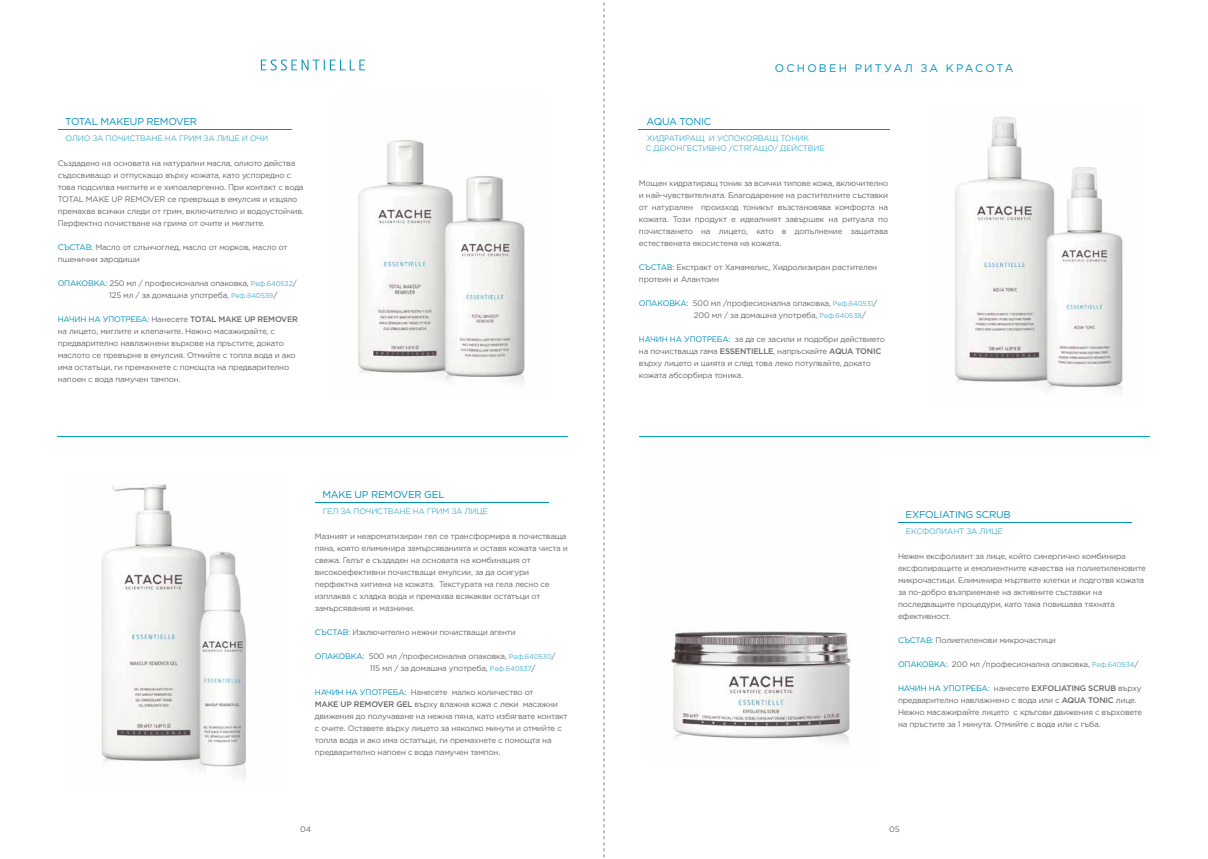
<style>
.page{position:relative;width:1208px;height:859px;background:#fff}
.page>*{position:absolute;margin:0;border:0;box-sizing:border-box;transform-origin:0 0}
.t1{font:11px "Gotham Pro";letter-spacing:.2em;color:#0091bc}
.t2{font:10px "Gotham Pro";letter-spacing:-.025em;color:#0091bc}
.t3{font:8px/12px "Gotham Pro";letter-spacing:-.025em;color:#68676c}
.t4{font:8px/10px "Gotham Pro";letter-spacing:-.025em;color:rgb(0 145 188/.7)}
.s1{color:#0091bc}
.s2{font-size:7px;color:rgb(0 145 188/.7)}
.s3{font-weight:500}
</style>
<div class="page">
<img style="left:955px;top:116px;width:168px;height:276px">
<img style="left:671px;top:631px;width:180px;height:114px">
<svg style="left:604px;top:2px;width:1px;height:856px"></svg>
<hr style="left:58px;top:129px;width:233px;height:1px;background:#0090ba">
<hr style="left:639px;top:129px;width:251px;height:1px;background:#0090ba">
<hr style="left:315px;top:502px;width:233px;height:1px;background:#0090ba">
<hr style="left:898px;top:522px;width:233px;height:1px;background:#0090ba">
<hr style="left:58px;top:436px;width:509px;height:1px;background:#00a5cb">
<hr style="left:639px;top:436px;width:510px;height:1px;background:#00a5cb">
<svg style="left:261px;top:60px;width:104px;height:10px"></svg>
<img style="left:357px;top:140px;width:168px;height:242px">
<img style="left:101px;top:484px;width:145px;height:294px">
<p class="t2" style="left:65px;top:116px;width:133px">TOTAL MAKEUP REMOVER</p>
<p class="t4" style="left:66px;top:133px;width:204px">ОЛИО ЗА ПОЧИСТВАНЕ НА ГРИМ ЗА ЛИЦЕ И ОЧИ</p>
<p class="t3" style="left:58px;top:158px;width:248px">Създадено на основата на натурални масла, олиото действа съдосвиващо и отпускащо върху кожата, като успоредно с това подсилва миглите и е хипоалергенно. При контакт с вода TOTAL MAKE UP REMOVER се превръща в емулсия и изцяло премахва всички следи от грим, включително и водоустойчив.<br>Перфектно почистване на грима от очите и миглите.</p>
<p class="t3" style="left:58px;top:242px;width:231px"><span class="s1">СЪСТАВ:</span> Масло от слънчоглед, масло от морков, масло от пшенични зародиши</p>
<p class="t3" style="left:109px;top:278px;width:189px;text-indent:-51px"><span class="s1">ОПАКОВКА:</span> 250 мл / професионална опаковка, <span class="s2">Реф.640532</span>/<br>125 мл / за домашна употреба, <span class="s2">Реф.640539</span>/</p>
<p class="t3" style="left:58px;top:314px;width:242px"><span class="s1">НАЧИН НА УПОТРЕБА:</span> Нанесете <span class="s3">TOTAL MAKE UP REMOVER </span>на лицето, миглите и клепачите. Нежно масажирайте, с предварително навлажнени върхове на пръстите, докато маслото се превърне в емулсия. Отмийте с топла вода и ако има остатъци, ги премахнете с помощта на предварително напоен с вода памучен тампон.</p>
<p class="t2" style="left:322px;top:489px;width:124px">MAKE UP REMOVER GEL</p>
<p class="t4" style="left:323px;top:506px;width:167px">ГЕЛ ЗА ПОЧИСТВАНЕ НА ГРИМ ЗА ЛИЦЕ</p>
<p class="t3" style="left:315px;top:531px;width:254px">Мазният и неароматизиран гел се трансформира в почистваща пяна, която елиминира замърсяванията и оставя кожата чиста и свежа. Гелът е създаден на основата на комбинация от високоефективни почистващи емулсии, за да осигури перфектна хигиена на кожата. Текстурата на гела лесно се изплаква с хладка вода и премахва всякакви остатъци от замърсявания и мазнини.</p>
<p class="t3" style="left:315px;top:627px;width:202px"><span class="s1">СЪСТАВ:</span> Изключително нежни почистващи агенти</p>
<p class="t3" style="left:370px;top:651px;width:187px;text-indent:-55px"><span class="s1">ОПАКОВКА:</span> 500 мл /професионална опаковка, <span class="s2">Реф.640530</span>/<br>115 мл / за домашна употреба, <span class="s2">Реф.640537</span>/</p>
<p class="t3" style="left:315px;top:687px;width:254px"><span class="s1">НАЧИН НА УПОТРЕБА:</span> Нанесете малко количество от<br><span class="s3">MAKE UP REMOVER GEL</span> върху влажна кожа с леки масажни движения до получаване на нежна пяна, като избягвате контакт с очите. Оставете върху лицето за няколко минути и отмийте с топла вода и ако има остатъци, ги премахнете с помощта на предварително напоен с вода памучен тампон.</p>
<h1 class="t1" style="left:775px;top:62px;width:240px">ОСНОВЕН РИТУАЛ ЗА КРАСОТА</h1>
<p class="t2" style="left:646px;top:116px;width:66px">AQUA TONIC</p>
<p class="t4" style="left:645px;top:133px;width:180px">ХИДРАТИРАЩ И УСПОКОЯВАЩ ТОНИК<br>С ДЕКОНГЕСТИВНО /СТЯГАЩО/ ДЕЙСТВИЕ</p>
<p class="t3" style="left:639px;top:178px;width:251px;text-align:justify">Мощен хидратиращ тоник за всички типове кожа, включително и най-чувствителната. Благодарение на растителните съставки от натурален произход тоникът възстановява комфорта на кожата. Този продукт е идеалният завършек на ритуала по почистването на лицето, като в допълнение защитава естествената екосистема на кожата.</p>
<p class="t3" style="left:639px;top:262px;width:240px"><span class="s1">СЪСТАВ:</span> Екстракт от Хамамелис, Хидролизиран растителен протеин и Алантоин</p>
<p class="t3" style="left:694px;top:298px;width:185px;text-indent:-55px"><span class="s1">ОПАКОВКА:</span> 500 мл /професионална опаковка, <span class="s2">Реф.640531</span>/<br>200 мл / за домашна употреба, <span class="s2">Реф.640538</span>/</p>
<p class="t3" style="left:639px;top:334px;width:248px"><span class="s1">НАЧИН НА УПОТРЕБА:</span> за да се засили и подобри действието на почистваща гамa <span class="s3">ESSENTIELLE</span>, напръскайте <span class="s3">AQUA TONIC </span>върху лицето и шията и след това леко потупвайте, докато кожата абсорбира тоника.</p>
<p class="t2" style="left:905px;top:509px;width:106px">EXFOLIATING SCRUB</p>
<p class="t4" style="left:906px;top:526px;width:98px">ЕКСФОЛИАНТ ЗА ЛИЦЕ</p>
<p class="t3" style="left:898px;top:551px;width:249px">Нежен ексфолиант за лице, който синергично комбинира ексфолиращите и емолиентните качества на полиетиленовите микрочастици. Елиминира мъртвите клетки и подготвя кожата за по-добро възприемане на активните съставки на последващите процедури, като така повишава тяхната ефективност.</p>
<p class="t3" style="left:898px;top:635px;width:159px"><span class="s1">СЪСТАВ:</span> Полиетиленови микрочастици</p>
<p class="t3" style="left:898px;top:659px;width:242px"><span class="s1">ОПАКОВКА:</span> 200 мл /професионална опаковка, <span class="s2">Реф.640534</span>/</p>
<p class="t3" style="left:898px;top:683px;width:246px"><span class="s1">НАЧИН НА УПОТРЕБА:</span> нанесете <span class="s3">EXFOLIATING SCRUB</span> върху предварително навлажнено с вода или с <span class="s3">AQUA TONIC</span> лице.<br>Нежно масажирайте лицето с кръгови движения с върховете на пръстите за 1 минута. Отмийте с вода или с гъба.</p>
<p class="t3" style="left:300px;top:823px;width:12px">04</p>
<p class="t3" style="left:889px;top:823px;width:12px">05</p>
</div>
